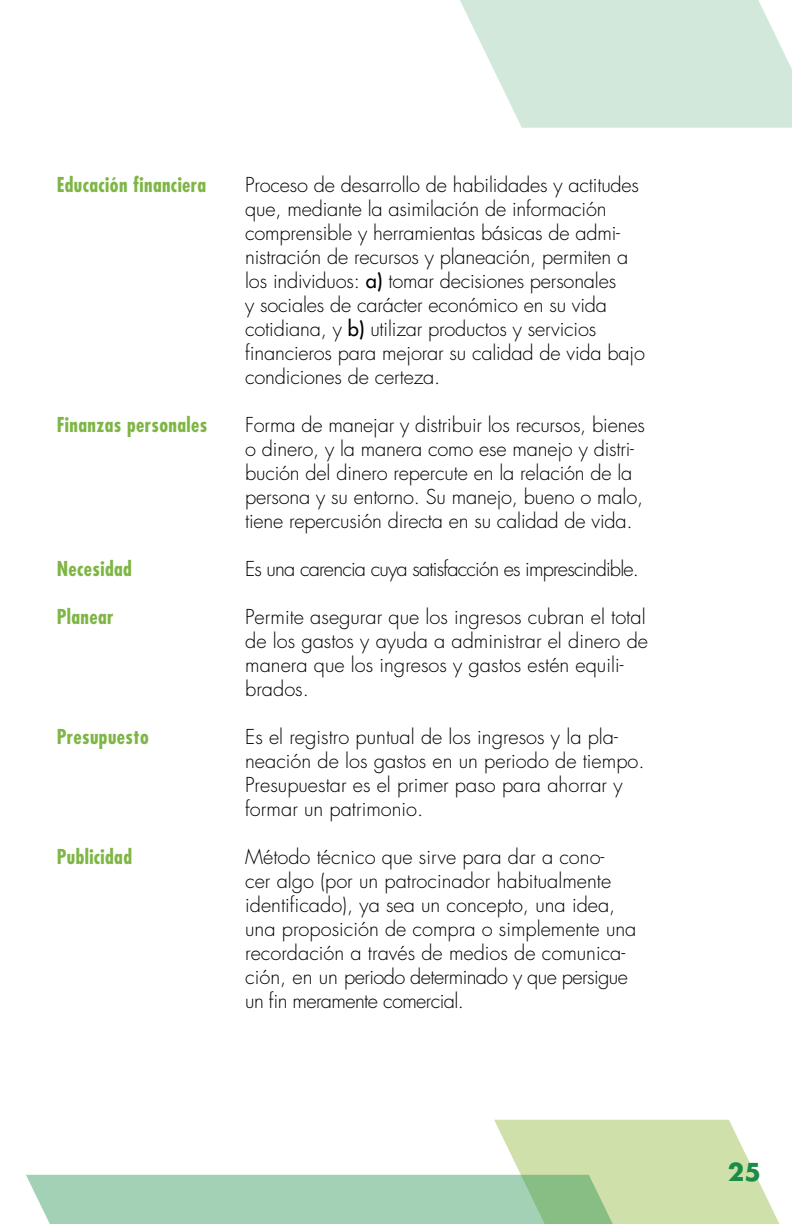
<style>
.page{position:relative;width:792px;height:1224px;background:#fff}
.page>*{position:absolute;margin:0;border:0;box-sizing:border-box;transform-origin:0 0}
.t1{font:700 24px "Futura";color:#1a8c47}
.t2{font:300 20px/24px "Futura";letter-spacing:-.01em;color:#000}
.t3{font:700 condensed 20px "Futura";letter-spacing:.02em;color:#7eb645}
.t4{font:300 20px "Futura";letter-spacing:-.04em;color:#000}
.s1{font-weight:400}
</style>
<div class="page">
<svg style="left:460px;top:0;width:332px;height:128px;background:#d6eade"></svg>
<svg style="left:26px;top:1120px;width:754px;height:104px"></svg>
<p class="t3" style="left:57px;top:172px;width:151px">Educación financiera</p>
<p class="t3" style="left:57px;top:412px;width:152px">Finanzas personales</p>
<p class="t3" style="left:57px;top:556px;width:77px">Necesidad</p>
<p class="t3" style="left:57px;top:604px;width:58px">Planear</p>
<p class="t3" style="left:57px;top:724px;width:94px">Presupuesto</p>
<p class="t3" style="left:57px;top:844px;width:77px">Publicidad</p>
<p class="t2" style="left:245px;top:173px;width:401px">Proceso de desarrollo de habilidades y actitudes que, mediante la asimilación de información comprensible y herramientas básicas de admi&shy;nistración de recursos y planeación, permiten a los individuos: <span class="s1">a)</span> tomar decisiones personales<br>y sociales de carácter económico en su vida cotidiana, y <span class="s1">b)</span> utilizar productos y servicios financieros para mejorar su calidad de vida bajo condiciones de certeza.</p>
<p class="t2" style="left:245px;top:413px;width:401px">Forma de manejar y distribuir los recursos, bienes o dinero, y la manera como ese manejo y distri&shy;bución del dinero repercute en la relación de la persona y su entorno. Su manejo, bueno o malo, tiene repercusión directa en su calidad de vida.</p>
<p class="t4" style="left:245px;top:556px;width:395px">Es una carencia cuya satisfacción es imprescindible.</p>
<p class="t2" style="left:245px;top:605px;width:404px">Permite asegurar que los ingresos cubran el total de los gastos y ayuda a administrar el dinero de manera que los ingresos y gastos estén equili&shy;brados.</p>
<p class="t2" style="left:245px;top:725px;width:401px">Es el registro puntual de los ingresos y la pla&shy;neación de los gastos en un periodo de tiempo.<br>Presupuestar es el primer paso para ahorrar y formar un patrimonio.</p>
<p class="t2" style="left:245px;top:845px;width:393px">Método técnico que sirve para dar a cono-<br>cer algo (por un patrocinador habitualmente identificado), ya sea un concepto, una idea, una proposición de compra o simplemente una recordación a través de medios de comunica&shy;ción, en un periodo determinado y que persigue un fin meramente comercial.</p>
<p class="t1" style="left:728px;top:1155px;width:34px">25</p>
</div>
